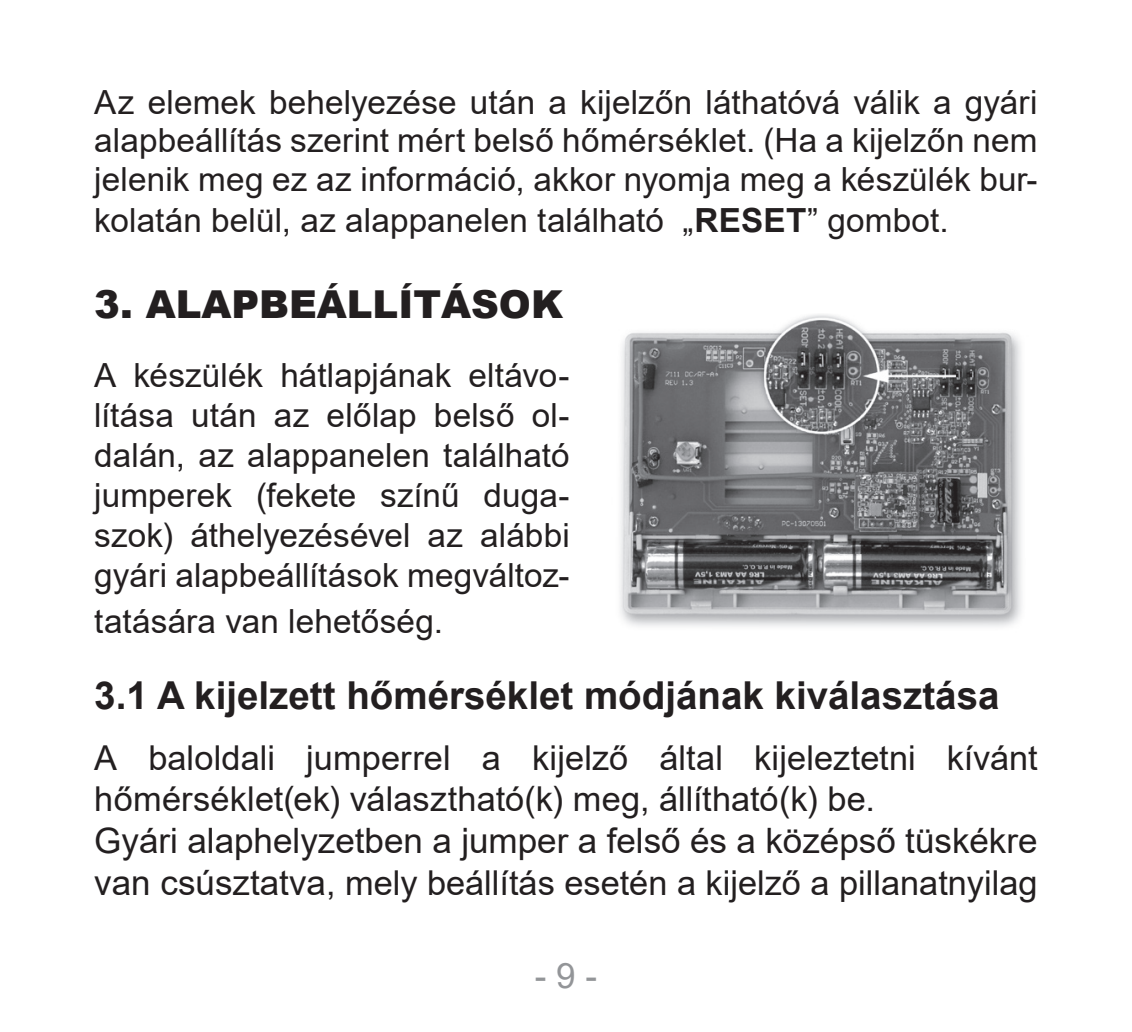
<style>
.page{position:relative;width:1132px;height:1032px;background:#fff}
.page>*{position:absolute;margin:0;border:0;box-sizing:border-box;transform-origin:0 0}
.t1{font:700 38.5px "Arial";color:#231f20}
.t2{font:900 38.5px "Arial";color:#231f20}
.folyoszoveg_kozben{font:35px "Arial";color:#231f20}
.t3{font:35px "Arial";color:#939598}
.folyoszoveg_kozben-2{font:34.3px/41.3px "Arial";color:#231f20}
.folyoszoveg_kozben-3{font:33.25px/39.9px "Arial";letter-spacing:.005em;color:#231f20;text-align:justify}
.s1{font-weight:700}
.s2{font-size:35px}
</style>
<div class="page">
<img style="left:620px;top:314px;width:402px;height:313px">
<p class="folyoszoveg_kozben-3" style="left:94px;top:82px;width:944px">Az elemek behelyezése után a kijelzőn láthatóvá válik a gyári alapbeállítás szerint mért belső hőmérséklet. (Ha a kijelzőn nem jelenik meg ez az információ, akkor nyomja meg a készülék bur&shy;kolatán belül, az alappanelen található „<span class="s1">RESET</span>” gombot.</p>
<p class="t2" style="left:94px;top:276px;width:470px">3. ALAPBEÁLLÍTÁSOK</p>
<p class="folyoszoveg_kozben-3" style="left:94px;top:355px;width:476px">A készülék hátlapjának eltávo&shy;lítása után az előlap belső ol&shy;dalán, az alappanelen található jumperek (fekete színű duga&shy;szok) áthelyezésével az alábbi gyári alapbeállítások megváltoz-</p>
<p class="folyoszoveg_kozben-3" style="left:94px;top:601px;width:350px">tatására van lehetőség.</p>
<p class="t1" style="left:94px;top:668px;width:906px">3.1 A kijelzett hőmérséklet módjának kiválasztása</p>
<p class="folyoszoveg_kozben-2" style="left:94px;top:737px;width:944px">A baloldali jumperrel a kijelző által kijeleztetni kívánt hőmérséklet(ek) választható(k) meg, állítható(k) be.</p>
<p class="folyoszoveg_kozben" style="left:94px;top:817px;width:944px">Gyári alaphelyzetben a jumper a felső és a középső tüskékre</p>
<p class="folyoszoveg_kozben-2" style="left:94px;top:862px;width:944px"><span class="s2">van csúsztatva</span>, mely beállítás esetén a kijelző a pillanatnyilag</p>
<p class="t3" style="left:534px;top:951px;width:64px">- 9 -</p>
</div>
